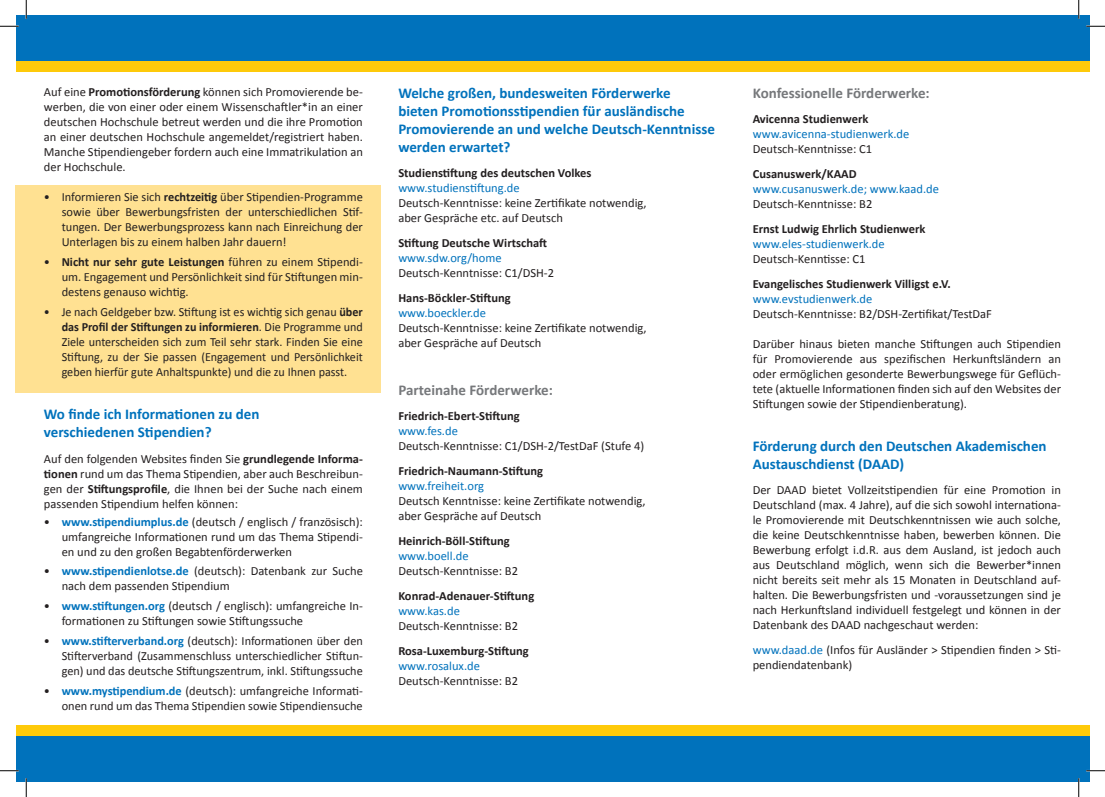
<style>
.page{position:relative;width:1105px;height:797px;background:#fff}
.page>*{position:absolute;margin:0;border:0;box-sizing:border-box;transform-origin:0 0}
.t1{font:700 15px/18px "Calibri";color:#0072bc}
.t2{font:700 15px "Calibri";color:#76787b}
.t3{font:12.5px/15px "Calibri";color:#231f20;text-align:justify}
.t4{font:700 12.5px "Calibri";color:#231f20}
.t5{font:12.5px "Calibri";color:#0072bc}
.s1{font-weight:700}
.s2{font-weight:700;color:#0072bc}
.s3{color:#0072bc}
</style>
<div class="page">
<div style="left:16px;top:186px;width:365px;height:207px;background:#ffe192"></div>
<div style="left:16px;top:731px;width:1073px;height:50px;background:#0072bc"></div>
<div style="left:16px;top:725px;width:1073px;height:11px;background:#feca0a"></div>
<div style="left:16px;top:16px;width:1073px;height:49px;background:#0072bc"></div>
<div style="left:16px;top:61px;width:1073px;height:10px;background:#feca0a"></div>
<svg style="left:0;top:25px;width:19px;height:2px"></svg>
<svg style="left:1086px;top:25px;width:19px;height:2px"></svg>
<svg style="left:0;top:770px;width:19px;height:1px"></svg>
<svg style="left:1086px;top:770px;width:19px;height:1px"></svg>
<svg style="left:25px;top:0;width:2px;height:19px"></svg>
<svg style="left:25px;top:778px;width:2px;height:19px"></svg>
<svg style="left:1078px;top:0;width:1px;height:19px"></svg>
<svg style="left:1078px;top:778px;width:1px;height:19px"></svg>
<p class="t3" style="left:44px;top:84px;width:320px">Auf eine <span class="s1">Promotionsförderung</span> können sich Promovierende be&shy;werben, die von einer oder einem Wissenschaftler*in an einer deutschen Hochschule betreut werden und die ihre Promotion an einer deutschen Hochschule angemeldet/registriert haben.<br>Manche Stipendiengeber fordern auch eine Immatrikulation an der Hochschule.</p>
<p class="t3" style="left:62px;top:189px;width:303px;text-indent:-18px">• Informieren Sie sich <span class="s1">rechtzeitig</span> über Stipendien-Programme sowie über Bewerbungsfristen der unterschiedlichen Stif&shy;tungen. Der Bewerbungsprozess kann nach Einreichung der Unterlagen bis zu einem halben Jahr dauern!</p>
<p class="t3" style="left:62px;top:254px;width:303px;text-indent:-18px">• <span class="s1">Nicht nur sehr gute Leistungen</span> führen zu einem Stipendi&shy;um. Engagement und Persönlichkeit sind für Stiftungen min&shy;destens genauso wichtig.</p>
<p class="t3" style="left:62px;top:305px;width:303px;text-indent:-18px">• Je nach Geldgeber bzw. Stiftung ist es wichtig sich genau <span class="s1">über das Profil der Stiftungen zu informieren</span>. Die Programme und Ziele unterscheiden sich zum Teil sehr stark. Finden Sie eine Stiftung, zu der Sie passen (Engagement und Persönlichkeit geben hierfür gute Anhaltspunkte) und die zu Ihnen passt.</p>
<p class="t1" style="left:44px;top:405px;width:217px">Wo finde ich Informationen zu den</p>
<p class="t1" style="left:44px;top:423px;width:169px">verschiedenen Stipendien?</p>
<p class="t3" style="left:44px;top:451px;width:320px">Auf den folgenden Websites finden Sie <span class="s1">grundlegende Informa&shy;tionen</span> rund um das Thema Stipendien, aber auch Beschreibun&shy;gen der <span class="s1">Stiftungsprofile</span>, die Ihnen bei der Suche nach einem passenden Stipendium helfen können:</p>
<p class="t3" style="left:62px;top:515px;width:303px;text-indent:-18px">• <span class="s2">www.stipendiumplus.de</span> (deutsch / englisch / französisch): umfangreiche Informationen rund um das Thema Stipendi&shy;en und zu den großen Begabtenförderwerken</p>
<p class="t3" style="left:62px;top:563px;width:303px;text-indent:-18px">• <span class="s2">www.stipendienlotse.de</span> (deutsch): Datenbank zur Suche nach dem passenden Stipendium</p>
<p class="t3" style="left:62px;top:598px;width:303px;text-indent:-18px">• <span class="s2">www.stiftungen.org</span> (deutsch / englisch): umfangreiche In&shy;formationen zu Stiftungen sowie Stiftungssuche</p>
<p class="t3" style="left:62px;top:633px;width:303px;text-indent:-18px">• <span class="s2">www.stifterverband.org</span> (deutsch): Informationen über den Stifterverband (Zusammenschluss unterschiedlicher Stiftun&shy;gen) und das deutsche Stiftungszentrum, inkl. Stiftungssuche</p>
<p class="t3" style="left:44px;top:683px;width:320px;text-align:right">• <span class="s2">www.mystipendium.de</span> (deutsch): umfangreiche Informati&shy;onen rund um das Thema Stipendien sowie Stipendiensuche</p>
<p class="t1" style="left:398px;top:84px;width:274px">Welche großen, bundesweiten Förderwerke</p>
<p class="t1" style="left:398px;top:102px;width:318px">bieten Promotionsstipendien für ausländische<br>Promovierende an und welche Deutsch-Kenntnisse werden erwartet?</p>
<p class="t4" style="left:398px;top:165px;width:195px">Studienstiftung des deutschen Volkes</p>
<p class="t5" style="left:398px;top:180px;width:123px">www.studienstiftung.de</p>
<p class="t3" style="left:398px;top:195px;width:250px">Deutsch-Kenntnisse: keine Zertifikate notwendig,</p>
<p class="t3" style="left:398px;top:210px;width:166px">aber Gespräche etc. auf Deutsch</p>
<p class="t4" style="left:398px;top:235px;width:150px">Stiftung Deutsche Wirtschaft</p>
<p class="t5" style="left:398px;top:250px;width:105px">www.sdw.org/home</p>
<p class="t3" style="left:398px;top:265px;width:157px">Deutsch-Kenntnisse: C1/DSH-2</p>
<p class="t4" style="left:398px;top:290px;width:114px">Hans-Böckler-Stiftung</p>
<p class="t5" style="left:398px;top:305px;width:89px">www.boeckler.de</p>
<p class="t3" style="left:398px;top:320px;width:250px">Deutsch-Kenntnisse: keine Zertifikate notwendig,</p>
<p class="t3" style="left:398px;top:335px;width:145px">aber Gespräche auf Deutsch</p>
<p class="t2" style="left:398px;top:380px;width:156px">Parteinahe Förderwerke:</p>
<p class="t4" style="left:398px;top:408px;width:123px">Friedrich-Ebert-Stiftung</p>
<p class="t5" style="left:398px;top:423px;width:61px">www.fes.de</p>
<p class="t3" style="left:398px;top:438px;width:247px">Deutsch-Kenntnisse: C1/DSH-2/TestDaF (Stufe 4)</p>
<p class="t4" style="left:398px;top:463px;width:146px">Friedrich-Naumann-Stiftung</p>
<p class="t5" style="left:398px;top:478px;width:87px">www.freiheit.org</p>
<p class="t3" style="left:398px;top:493px;width:249px">Deutsch Kenntnisse: keine Zertifikate notwendig,</p>
<p class="t3" style="left:398px;top:508px;width:145px">aber Gespräche auf Deutsch</p>
<p class="t4" style="left:398px;top:533px;width:113px">Heinrich-Böll-Stiftung</p>
<p class="t5" style="left:398px;top:548px;width:72px">www.boell.de</p>
<p class="t3" style="left:398px;top:563px;width:121px">Deutsch-Kenntnisse: B2</p>
<p class="t4" style="left:398px;top:588px;width:137px">Konrad-Adenauer-Stiftung</p>
<p class="t5" style="left:398px;top:603px;width:63px">www.kas.de</p>
<p class="t3" style="left:398px;top:618px;width:121px">Deutsch-Kenntnisse: B2</p>
<p class="t4" style="left:398px;top:643px;width:132px">Rosa-Luxemburg-Stiftung</p>
<p class="t5" style="left:398px;top:658px;width:83px">www.rosalux.de</p>
<p class="t3" style="left:398px;top:673px;width:121px">Deutsch-Kenntnisse: B2</p>
<p class="t2" style="left:753px;top:83px;width:179px">Konfessionelle Förderwerke:</p>
<p class="t4" style="left:753px;top:111px;width:117px">Avicenna Studienwerk</p>
<p class="t5" style="left:753px;top:126px;width:158px">www.avicenna-studienwerk.de</p>
<p class="t3" style="left:753px;top:141px;width:121px">Deutsch-Kenntnisse: C1</p>
<p class="t4" style="left:753px;top:166px;width:106px">Cusanuswerk/KAAD</p>
<p class="t5" style="left:753px;top:181px;width:188px">www.cusanuswerk.de; www.kaad.de</p>
<p class="t3" style="left:753px;top:196px;width:121px">Deutsch-Kenntnisse: B2</p>
<p class="t4" style="left:753px;top:221px;width:174px">Ernst Ludwig Ehrlich Studienwerk</p>
<p class="t5" style="left:753px;top:236px;width:133px">www.eles-studienwerk.de</p>
<p class="t3" style="left:753px;top:251px;width:114px">Deutsch-Kenntisse: C1</p>
<p class="t4" style="left:753px;top:276px;width:199px">Evangelisches Studienwerk Villigst e.V.</p>
<p class="t5" style="left:753px;top:291px;width:121px">www.evstudienwerk.de</p>
<p class="t3" style="left:753px;top:306px;width:241px">Deutsch-Kenntnisse: B2/DSH-Zertifikat/TestDaF</p>
<p class="t3" style="left:753px;top:336px;width:310px">Darüber hinaus bieten manche Stiftungen auch Stipendien für Promovierende aus spezifischen Herkunftsländern an oder ermöglichen gesonderte Bewerbungswege für Geflüch&shy;tete (aktuelle Informationen finden sich auf den Websites der Stiftungen sowie der Stipendienberatung).</p>
<p class="t1" style="left:753px;top:437px;width:295px">Förderung durch den Deutschen Akademischen</p>
<p class="t1" style="left:753px;top:455px;width:153px">Austauschdienst (DAAD)</p>
<p class="t3" style="left:753px;top:482px;width:310px">Der DAAD bietet Vollzeitstipendien für eine Promotion in Deutschland (max. 4 Jahre), auf die sich sowohl internationa&shy;le Promovierende mit Deutschkenntnissen wie auch solche, die keine Deutschkenntnisse haben, bewerben können. Die Bewerbung erfolgt i.d.R. aus dem Ausland, ist jedoch auch aus Deutschland möglich, wenn sich die Bewerber*innen nicht bereits seit mehr als 15 Monaten in Deutschland auf&shy;halten. Die Bewerbungsfristen und -voraussetzungen sind je nach Herkunftsland individuell festgelegt und können in der Datenbank des DAAD nachgeschaut werden:</p>
<p class="t3" style="left:753px;top:642px;width:310px"><span class="s3">www.daad.de</span> (Infos für Ausländer &gt; Stipendien finden &gt; Sti&shy;pendiendatenbank)</p>
</div>
